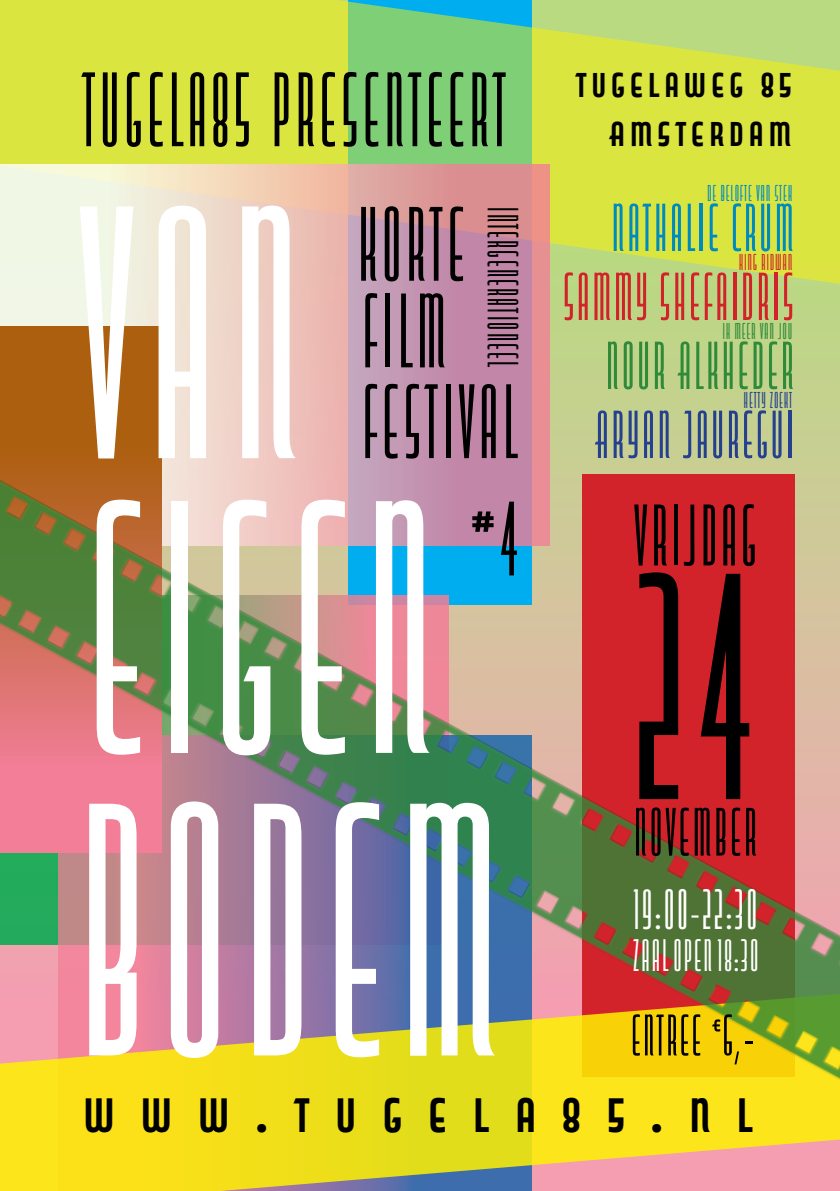
<style>
.page{position:relative;width:840px;height:1191px;background:#fff}
.page>*{position:absolute;margin:0;border:0;box-sizing:border-box;transform-origin:0 0}
.t1{font:313.8px/298.6px "Capitol Light Capitals";color:#fff}
.t2{font:280.8px "Capitol Light Capitals";color:#000}
.t3{font:92px/88.6px "Capitol Light Capitals";color:#000}
.t4{font:76px "Capitol Light Capitals";color:#000}
.t5{font:59.4px "Capitol Light Capitals";color:#000}
.t6{font:59px "Capitol Light Capitals";color:#d2232a}
.t7{font:59px "Capitol Light Capitals";color:#25408f}
.t8{font:59px "Capitol Light Capitals";color:#008bbf}
.t9{font:59px "Capitol Light Capitals";color:#2f8a39}
.t10{font:51px "Capitol Light Capitals";color:#000}
.t11{font:49.6px "Capitol Light Capitals";letter-spacing:.005em;color:#fff}
.t12{font:42px "Capitol Bold Capitals";letter-spacing:.46em;color:#000}
.t13{font:39.6px "Capitol Light Capitals";color:#fff}
.t14{font:38px "Capitol Light Capitals";letter-spacing:.005em;color:#000}
.t15{font:30px/49px "Capitol Bold Capitals";color:#000;text-align:right}
.t16{font:20px "Capitol Light Capitals";color:#008bbf}
.t17{font:20px "Capitol Light Capitals";color:#2f8a39}
.t18{font:20px "Capitol Light Capitals";color:#d2232a}
.t19{font:20px "Capitol Light Capitals";color:#25408f}
</style>
<div class="page">
<div style="left:549px;top:287px;width:290px;height:189px;background:#c2d28c"></div>
<svg style="left:0;top:0;width:839px;height:287px;background:#c4df53"></svg>
<svg style="left:0;top:164px;width:549px;height:312px;background:#dfbbbc"></svg>
<svg style="left:0;top:1092px;width:839px;height:99px;background:#ecd136"></svg>
<div style="left:0;top:327px;width:162px;height:525px;background:#ac5f0f"></div>
<img style="left:0;top:476px;width:839px;height:616px">
<p class="t3" style="left:80px;top:69px;width:429px">TUGELA85 PRESENTEERT</p>
<p class="t3" style="left:355px;top:204px;width:165px">KORTE<br>FILM<br>FESTIVAL</p>
<h1 class="t1" style="left:70px;top:197px;width:437px">VAN<br>EIGEN<br>BODEM</h1>
<p class="t14" style="left:526px;top:206px;width:163px;rotate:90deg">INTERGENERATIONEEL</p>
<p class="t3" style="left:467px;top:498px;width:53px">#4</p>
<p class="t15" style="left:573px;top:62px;width:221px">TUGELAWEG 85<br>AMSTERDAM</p>
<p class="t16" style="left:706px;top:180px;width:87px">DE BELOFTE VAN STEK</p>
<p class="t8" style="left:609px;top:191px;width:186px">NATHALIE CRUM</p>
<p class="t6" style="left:561px;top:260px;width:234px">SAMMY SHEFAIDRIS</p>
<p class="t9" style="left:604px;top:328px;width:192px">NOUR ALKHEDER</p>
<p class="t7" style="left:593px;top:397px;width:202px">ARYAN JAUREGUI</p>
<p class="t18" style="left:738px;top:249px;width:56px">KING RIDWAN</p>
<p class="t17" style="left:721px;top:318px;width:72px">IK MEER VAN JOU</p>
<p class="t19" style="left:742px;top:387px;width:51px">HETTY ZOEKT</p>
<p class="t4" style="left:631px;top:488px;width:128px">VRIJDAG</p>
<h2 class="t2" style="left:627px;top:512px;width:131px">24</h2>
<p class="t5" style="left:632px;top:794px;width:127px">NOVEMBER</p>
<p class="t11" style="left:632px;top:877px;width:127px">19:00-22:30</p>
<p class="t13" style="left:631px;top:930px;width:129px">ZAAL OPEN 18:30</p>
<p class="t10" style="left:629px;top:1003px;width:126px">ENTREE €6,-</p>
<p class="t12" style="left:80px;top:1092px;width:677px">WWW.TUGELA85.NL</p>
</div>
